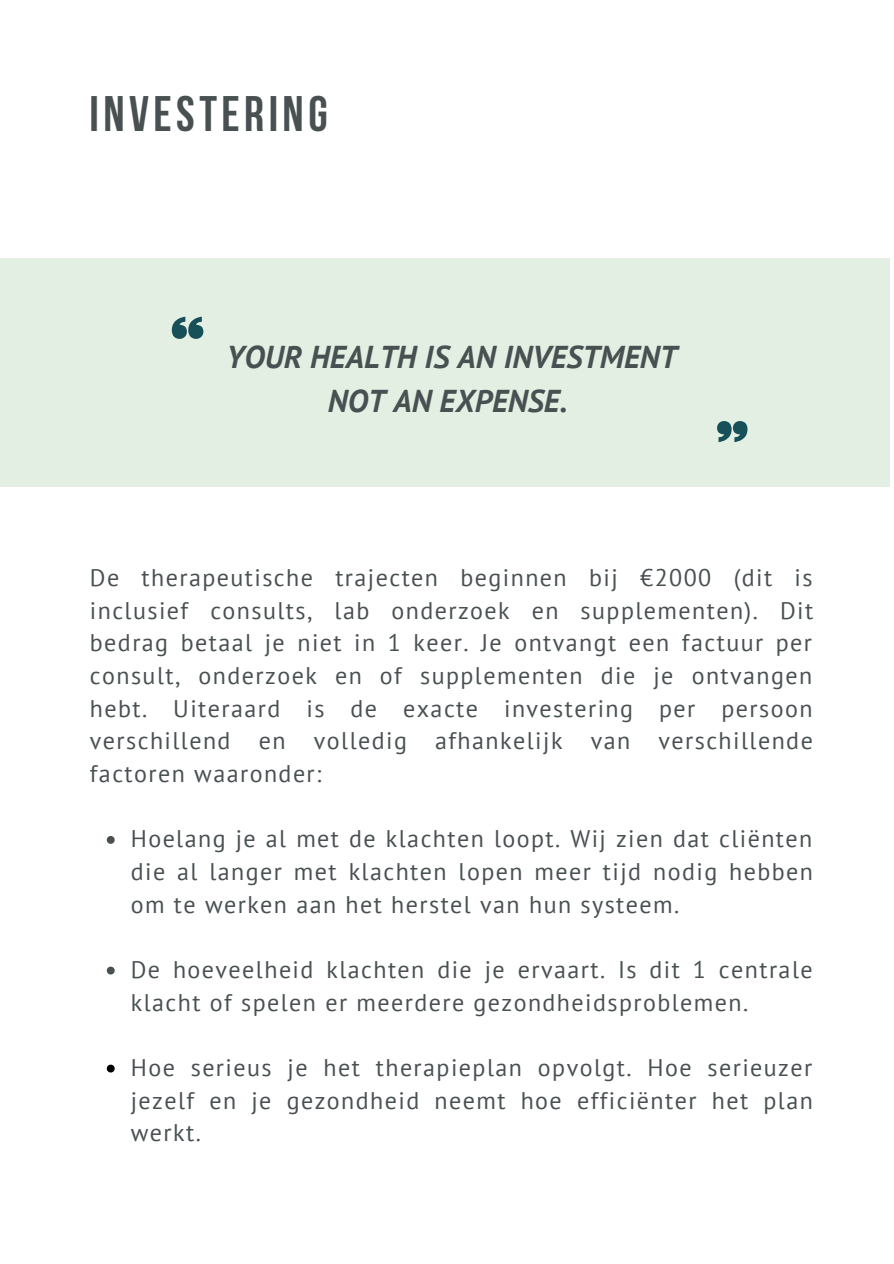
<style>
.page{position:relative;width:894px;height:1264px;background:#fff}
.page>*{position:absolute;margin:0;border:0;box-sizing:border-box;transform-origin:0 0}
.t1{font:700 49.65px "Bebas Neue";letter-spacing:.09em;color:#495052}
.t2{font:italic 700 31.5px "PT Sans";color:#495052}
.t3{font:24px/32.7px "PT Sans";letter-spacing:.06em;color:#495052;text-align:justify}
</style>
<div class="page">
<div style="left:0;top:258px;width:888px;height:228px;background:#e2efe2"></div>
<svg style="left:172px;top:317px;width:31px;height:22px"></svg>
<svg style="left:717px;top:421px;width:30px;height:21px"></svg>
<svg style="left:107px;top:836px;width:8px;height:7px"></svg>
<svg style="left:107px;top:966px;width:8px;height:8px"></svg>
<svg style="left:107px;top:1064px;width:8px;height:8px"></svg>
<p class="t1" style="left:89px;top:94px;width:240px">INVESTERING</p>
<p class="t2" style="left:226px;top:336px;width:452px">YOUR HEALTH IS AN INVESTMENT</p>
<p class="t2" style="left:328px;top:379px;width:241px">NOT AN EXPENSE.</p>
<p class="t3" style="left:90px;top:560px;width:724px">De therapeutische trajecten beginnen bij €2000 (dit is inclusief consults, lab onderzoek en supplementen). Dit bedrag betaal je niet in 1 keer. Je ontvangt een factuur per consult, onderzoek en of supplementen die je ontvangen hebt. Uiteraard is de exacte investering per persoon verschillend en volledig afhankelijk van verschillende factoren waaronder:</p>
<p class="t3" style="left:131px;top:822px;width:683px">Hoelang je al met de klachten loopt. Wij zien dat cliënten die al langer met klachten lopen meer tijd nodig hebben om te werken aan het herstel van hun systeem.</p>
<p class="t3" style="left:131px;top:952px;width:683px">De hoeveelheid klachten die je ervaart. Is dit 1 centrale klacht of spelen er meerdere gezondheidsproblemen.</p>
<p class="t3" style="left:131px;top:1050px;width:683px">Hoe serieus je het therapieplan opvolgt. Hoe serieuzer jezelf en je gezondheid neemt hoe efficiënter het plan werkt.</p>
</div>
